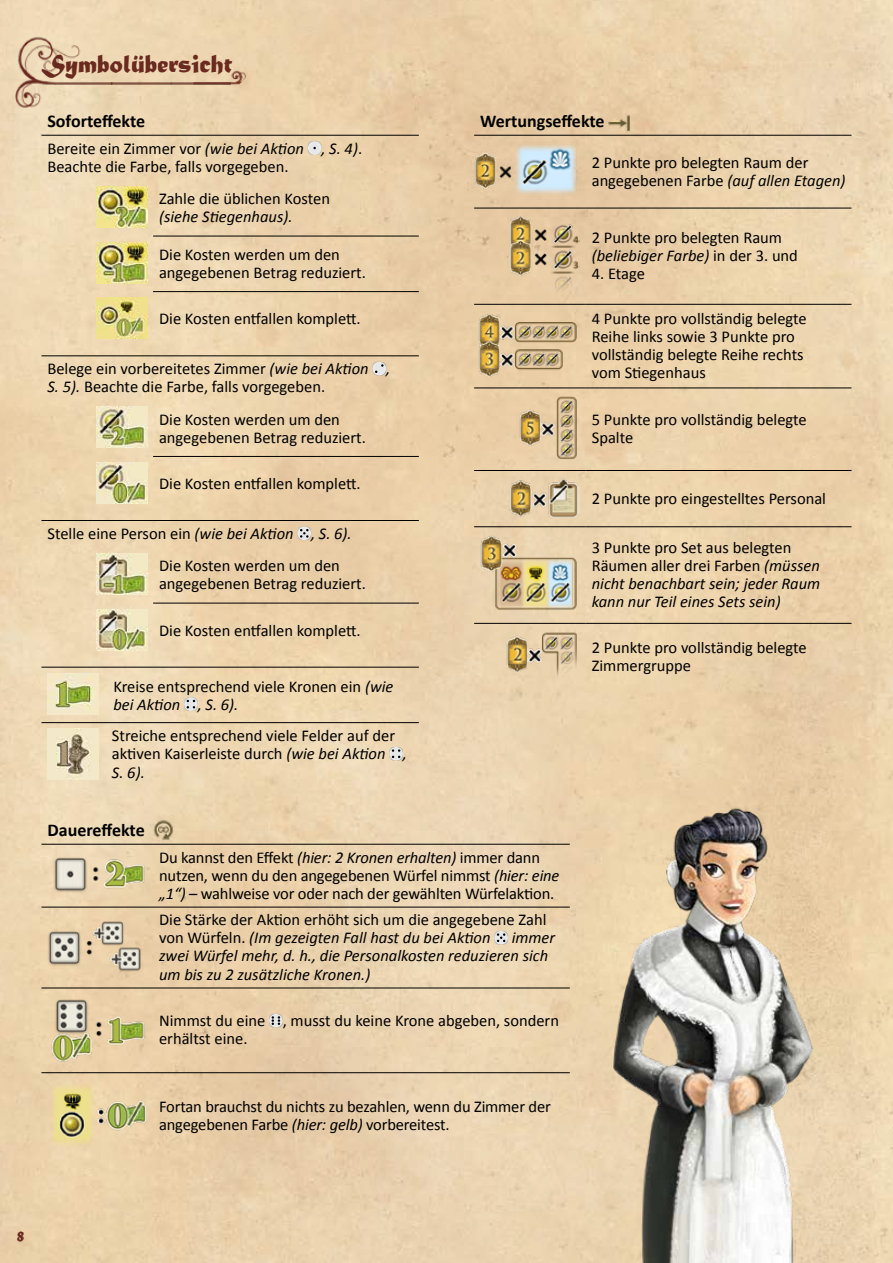
<style>
.page{position:relative;width:893px;height:1263px;background:#fff}
.page>*{position:absolute;margin:0;border:0;box-sizing:border-box;transform-origin:0 0}
.t1{font:27px "Matura MT Script Capitals";letter-spacing:-.01em;color:#6a2a1f}
.t2{font:700 18px "Calibri";color:#000}
.t3{font:16.5px/18px "Calibri";color:#000}
.t4{font:italic 16.5px/18px "Calibri";color:#000}
.t5{font:15px "Matura MT Script Capitals";color:#6a2a1f}
.s1{font-style:italic}
.s2{font-style:normal}
</style>
<div class="page">
<img style="left:0;top:0;width:893px;height:1263px">
<hr style="left:41px;top:135px;width:112px;height:1px;background:#000">
<hr style="left:153px;top:135px;width:266px;height:1px;background:#000">
<hr style="left:153px;top:236px;width:266px;height:1px;background:#000">
<hr style="left:153px;top:291px;width:266px;height:1px;background:#000">
<hr style="left:41px;top:355px;width:112px;height:1px;background:#000">
<hr style="left:153px;top:355px;width:266px;height:1px;background:#000">
<hr style="left:153px;top:456px;width:266px;height:1px;background:#000">
<hr style="left:41px;top:520px;width:112px;height:1px;background:#000">
<hr style="left:153px;top:520px;width:266px;height:1px;background:#000">
<hr style="left:153px;top:603px;width:266px;height:1px;background:#000">
<hr style="left:41px;top:667px;width:112px;height:1px;background:#000">
<hr style="left:153px;top:667px;width:266px;height:1px;background:#000">
<hr style="left:41px;top:722px;width:112px;height:1px;background:#000">
<hr style="left:153px;top:722px;width:266px;height:1px;background:#000">
<div style="left:307px;top:141px;width:17px;height:16px;background:#ead3ab"></div>
<div style="left:307px;top:140px;width:16px;height:16px;background:#fff;opacity:.75"></div>
<img style="left:96px;top:186px;width:51px;height:41px">
<img style="left:96px;top:242px;width:51px;height:41px">
<img style="left:96px;top:298px;width:51px;height:41px">
<div style="left:372px;top:361px;width:16px;height:17px;background:#e5c9a2"></div>
<div style="left:371px;top:361px;width:17px;height:16px;background:#fff;opacity:.75"></div>
<svg style="left:375px;top:364px;width:9px;height:9px"></svg>
<img style="left:96px;top:407px;width:51px;height:41px">
<img style="left:96px;top:462px;width:51px;height:41px">
<div style="left:296px;top:525px;width:17px;height:17px;background:#fff;opacity:.75"></div>
<svg style="left:300px;top:529px;width:9px;height:9px"></svg>
<img style="left:96px;top:553px;width:51px;height:42px">
<img style="left:96px;top:609px;width:51px;height:41px">
<img style="left:47px;top:673px;width:51px;height:41px">
<div style="left:184px;top:697px;width:16px;height:16px;background:#f0d8b4"></div>
<div style="left:183px;top:696px;width:16px;height:16px;background:#fff;opacity:.75"></div>
<svg style="left:187px;top:700px;width:8px;height:8px"></svg>
<img style="left:47px;top:729px;width:51px;height:51px">
<div style="left:389px;top:746px;width:16px;height:17px;background:#edd6b1"></div>
<div style="left:388px;top:746px;width:16px;height:16px;background:#fff;opacity:.75"></div>
<svg style="left:392px;top:749px;width:8px;height:9px"></svg>
<hr style="left:474px;top:135px;width:112px;height:1px;background:#000">
<hr style="left:586px;top:135px;width:265px;height:1px;background:#000">
<hr style="left:474px;top:208px;width:112px;height:1px;background:#000">
<hr style="left:586px;top:208px;width:265px;height:1px;background:#000">
<hr style="left:474px;top:304px;width:112px;height:1px;background:#000">
<hr style="left:586px;top:304px;width:265px;height:1px;background:#000">
<hr style="left:474px;top:388px;width:112px;height:1px;background:#000">
<hr style="left:586px;top:388px;width:265px;height:1px;background:#000">
<hr style="left:474px;top:470px;width:112px;height:1px;background:#000">
<hr style="left:586px;top:470px;width:265px;height:1px;background:#000">
<hr style="left:474px;top:526px;width:112px;height:1px;background:#000">
<hr style="left:586px;top:526px;width:265px;height:1px;background:#000">
<hr style="left:474px;top:623px;width:112px;height:1px;background:#000">
<hr style="left:586px;top:623px;width:265px;height:1px;background:#000">
<img style="left:605px;top:114px;width:28px;height:18px">
<img style="left:471px;top:141px;width:109px;height:59px">
<img style="left:508px;top:214px;width:72px;height:82px">
<img style="left:476px;top:310px;width:104px;height:69px">
<img style="left:516px;top:394px;width:64px;height:68px">
<img style="left:509px;top:476px;width:71px;height:42px">
<img style="left:477px;top:533px;width:103px;height:82px">
<img style="left:503px;top:629px;width:77px;height:54px">
<hr style="left:41px;top:844px;width:112px;height:1px;background:#000">
<hr style="left:153px;top:844px;width:417px;height:1px;background:#000">
<hr style="left:41px;top:907px;width:112px;height:1px;background:#000">
<hr style="left:153px;top:907px;width:417px;height:1px;background:#000">
<hr style="left:41px;top:987px;width:112px;height:1px;background:#000">
<hr style="left:153px;top:987px;width:417px;height:1px;background:#000">
<hr style="left:41px;top:1072px;width:112px;height:1px;background:#000">
<hr style="left:153px;top:1072px;width:417px;height:1px;background:#000">
<img style="left:148px;top:815px;width:29px;height:29px">
<img style="left:50px;top:852px;width:97px;height:44px">
<img style="left:41px;top:915px;width:106px;height:63px">
<div style="left:494px;top:930px;width:16px;height:17px;background:#edd7b4"></div>
<div style="left:493px;top:930px;width:17px;height:16px;background:#fff;opacity:.75"></div>
<svg style="left:497px;top:933px;width:8px;height:9px"></svg>
<img style="left:48px;top:994px;width:99px;height:70px">
<div style="left:269px;top:1013px;width:16px;height:16px;background:#e8d0ab"></div>
<div style="left:268px;top:1012px;width:16px;height:17px;background:#fff;opacity:.75"></div>
<svg style="left:272px;top:1016px;width:8px;height:9px"></svg>
<img style="left:48px;top:1079px;width:99px;height:72px">
<img style="left:14px;top:33px;width:35px;height:78px">
<img style="left:49px;top:33px;width:59px;height:78px">
<div style="left:108px;top:33px;width:59px;height:78px;background:#edd7b2"></div>
<div style="left:167px;top:33px;width:64px;height:78px;background:#edd5b0"></div>
<img style="left:193px;top:69px;width:62px;height:18px">
<img style="left:598px;top:799px;width:227px;height:464px">
<h1 class="t1" style="left:41px;top:48px;width:193px">Symbolübersicht</h1>
<p class="t2" style="left:47px;top:110px;width:99px">Soforteffekte</p>
<p class="t3" style="left:47px;top:139px;width:316px">Bereite ein Zimmer vor <span class="s1">(wie bei Aktion , S. 4)</span>.<br>Beachte die Farbe, falls vorgegeben.</p>
<p class="t3" style="left:159px;top:190px;width:172px">Zahle die üblichen Kosten</p>
<p class="t4" style="left:159px;top:207px;width:135px">(siehe Stiegenhaus).</p>
<p class="t3" style="left:159px;top:245px;width:208px">Die Kosten werden um den angegebenen Betrag reduziert.</p>
<p class="t3" style="left:159px;top:310px;width:203px">Die Kosten entfallen komplett.</p>
<p class="t3" style="left:47px;top:360px;width:344px">Belege ein vorbereitetes Zimmer <span class="s1">(wie bei Aktion ,<br>S. 5).</span> Beachte die Farbe, falls vorgegeben.</p>
<p class="t3" style="left:159px;top:410px;width:208px">Die Kosten werden um den angegebenen Betrag reduziert.</p>
<p class="t3" style="left:159px;top:475px;width:203px">Die Kosten entfallen komplett.</p>
<p class="t3" style="left:159px;top:517px;width:194px;line-height:32.2px;text-indent:-112px">Stelle eine Person ein <span class="s1">(wie bei Aktion , S. 6).<br></span>Die Kosten werden um den</p>
<p class="t3" style="left:159px;top:575px;width:208px">angegebenen Betrag reduziert.</p>
<p class="t3" style="left:159px;top:621px;width:203px">Die Kosten entfallen komplett.</p>
<p class="t3" style="left:113px;top:677px;width:282px">Kreise entsprechend viele Kronen ein <span class="s1">(wie bei Aktion , S. 6).</span></p>
<p class="t3" style="left:112px;top:727px;width:297px">Streiche entsprechend viele Felder auf der aktiven Kaiserleiste durch <span class="s1">(wie bei Aktion ,<br>S. 6).</span></p>
<p class="t2" style="left:47px;top:818px;width:99px">Dauereffekte</p>
<p class="t2" style="left:480px;top:110px;width:126px">Wertungseffekte</p>
<p class="t3" style="left:592px;top:153px;width:255px">2 Punkte pro belegten Raum der angegebenen Farbe <span class="s1">(auf allen Etagen)</span></p>
<p class="t3" style="left:592px;top:229px;width:208px">2 Punkte pro belegten Raum <span class="s1">(beliebiger Farbe)</span> in der 3. und</p>
<p class="t3" style="left:592px;top:265px;width:55px">4. Etage</p>
<p class="t3" style="left:592px;top:310px;width:216px">4 Punkte pro vollständig belegte<br>Reihe links sowie 3 Punkte pro vollständig belegte Reihe rechts vom Stiegenhaus</p>
<p class="t3" style="left:592px;top:411px;width:216px">5 Punkte pro vollständig belegte<br>Spalte</p>
<p class="t3" style="left:592px;top:489px;width:236px">2 Punkte pro eingestelltes Personal</p>
<p class="t4" style="left:592px;top:538px;width:230px"><span class="s2">3 Punkte pro Set aus belegten<br>Räumen aller drei Farben</span> (müssen nicht benachbart sein; jeder Raum kann nur Teil eines Sets sein)</p>
<p class="t3" style="left:592px;top:639px;width:216px">2 Punkte pro vollständig belegte<br>Zimmergruppe</p>
<p class="t3" style="left:159px;top:848px;width:402px">Du kannst den Effekt <span class="s1">(hier: 2 Kronen erhalten)</span> immer dann nutzen, wenn du den angegebenen Würfel nimmst <span class="s1">(hier: eine „1“)</span> – wahlweise vor oder nach der gewählten Würfelaktion.</p>
<p class="t3" style="left:159px;top:911px;width:389px">Die Stärke der Aktion erhöht sich um die angegebene Zahl von Würfeln. <span class="s1">(Im gezeigten Fall hast du bei Aktion</span></p>
<p class="t4" style="left:159px;top:928px;width:397px;text-indent:353px">immer zwei Würfel mehr, d. h., die Personalkosten reduzieren sich um bis zu 2 zusätzliche Kronen.)</p>
<p class="t3" style="left:159px;top:1012px;width:401px">Nimmst du eine , musst du keine Krone abgeben, sondern erhältst eine.</p>
<p class="t3" style="left:159px;top:1097px;width:393px">Fortan brauchst du nichts zu bezahlen, wenn du Zimmer der angegebenen Farbe <span class="s1">(hier: gelb)</span> vorbereitest.</p>
<p class="t5" style="left:17px;top:1227px;width:9px">8</p>
</div>
